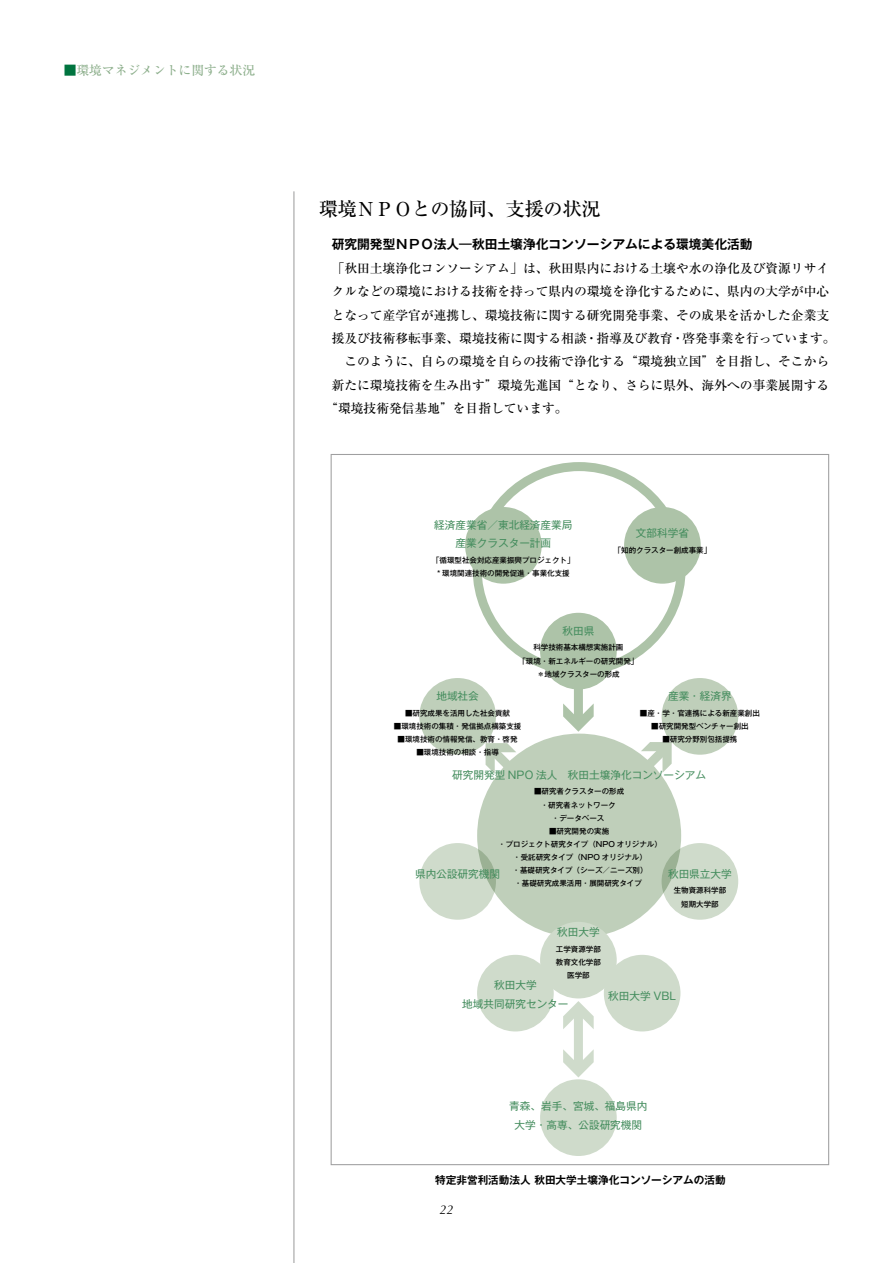
<style>
.page{position:relative;width:893px;height:1263px;background:#fff}
.page>*{position:absolute;margin:0;border:0;box-sizing:border-box;transform-origin:0 0}
.t1{font:500 19.2px "Ryumin Pro";letter-spacing:-.015em;color:#000}
.t2{font:500 12.75px "Ryumin Pro";color:#000}
.t3{font:700 12.75px "Gothic MB101 Pr 5 De";color:#000}
.t4{font:500 12.75px "Ryumin Pro";color:#8daf8c}
.t5{font:italic 12.75px "Optima";color:#000}
.t6{font:10.65px/18.6px "Gothic MB101 Pr 5";color:#458d5e;text-align:center}
.t7{font:700 10.65px "Gothic MB101 Pro De";color:#000}
.t8{font:500 7.5px/13.2px "Gothic MB101 Pr 5";color:#000;text-align:center}
.s1{color:#00743f}
</style>
<div class="page">
<hr style="left:293px;top:191px;width:1px;height:1072px;background:#9f9fa0">
<div style="left:574px;top:682px;width:9px;height:39px;background:#adc3a8"></div>
<svg style="left:563px;top:703px;width:31px;height:29px"></svg>
<svg style="left:485px;top:739px;width:38px;height:40px"></svg>
<svg style="left:635px;top:738px;width:37px;height:42px"></svg>
<div style="left:473px;top:462px;width:213px;height:213px;border:9px solid #adc3a8;border-radius:50%"></div>
<div style="left:477px;top:734px;width:204px;height:204px;background:#bfcfba;border-radius:50%"></div>
<div style="left:465px;top:507px;width:77px;height:77px;background:#adc3a8;border-radius:50%"></div>
<div style="left:419px;top:678px;width:77px;height:77px;background:#bfcfba;border-radius:50%"></div>
<div style="left:662px;top:678px;width:76px;height:77px;background:#bfcfba;border-radius:50%"></div>
<div style="left:419px;top:843px;width:77px;height:77px;background:#cfdbcb;border-radius:50%"></div>
<div style="left:662px;top:843px;width:76px;height:77px;background:#cfdbcb;border-radius:50%"></div>
<div style="left:624px;top:507px;width:77px;height:77px;background:#adc3a8;border-radius:50%"></div>
<div style="left:540px;top:613px;width:77px;height:76px;background:#adc3a8;border-radius:50%"></div>
<div style="left:540px;top:922px;width:77px;height:76px;background:#cfdbcb;border-radius:50%"></div>
<div style="left:540px;top:1079px;width:77px;height:77px;background:#cfdbcb;border-radius:50%"></div>
<div style="left:604px;top:955px;width:76px;height:76px;background:#cfdbcb;border-radius:50%"></div>
<div style="left:477px;top:955px;width:77px;height:76px;background:#cfdbcb;border-radius:50%"></div>
<div style="left:574px;top:1012px;width:9px;height:55px;background:#cfdbcb"></div>
<svg style="left:563px;top:1001px;width:31px;height:28px"></svg>
<svg style="left:563px;top:1049px;width:31px;height:28px"></svg>
<h2 class="t4" style="left:64px;top:60px;width:193px"><span class="s1">■</span>環境マネジメントに関する状況</h2>
<h1 class="t1" style="left:319px;top:193px;width:283px">環境ＮＰＯとの協同、支援の状況</h1>
<h2 class="t3" style="left:332px;top:234px;width:422px">研究開発型ＮＰＯ法人―秋田土壌浄化コンソーシアムによる環境美化活動</h2>
<h2 class="t2" style="left:332px;top:258px;width:499px">「秋田土壌浄化コンソーシアム」は、秋田県内における土壌や水の浄化及び資源リサイ</h2>
<h2 class="t2" style="left:332px;top:281px;width:499px">クルなどの環境における技術を持って県内の環境を浄化するために、県内の大学が中心</h2>
<h2 class="t2" style="left:332px;top:305px;width:499px">となって産学官が連携し、環境技術に関する研究開発事業、その成果を活かした企業支</h2>
<h2 class="t2" style="left:332px;top:328px;width:505px">援及び技術移転事業、環境技術に関する相談・指導及び教育・啓発事業を行っています。</h2>
<h2 class="t2" style="left:344px;top:351px;width:486px">このように、自らの環境を自らの技術で浄化する“環境独立国”を目指し、そこから</h2>
<h2 class="t2" style="left:332px;top:375px;width:499px">新たに環境技術を生み出す”環境先進国“となり、さらに県外、海外への事業展開する</h2>
<h2 class="t2" style="left:325px;top:398px;width:244px">“環境技術発信基地”を目指しています。</h2>
<h3 class="t6" style="left:434px;top:515px;width:140px">経済産業省／東北経済産業局産業クラスター計画</h3>
<p class="t8" style="left:436px;top:553px;width:136px;text-align:left">｢循環型社会対応産業振興プロジェクト｣* 環境関連技術の開発促進・事業化支援</p>
<h3 class="t6" style="left:636px;top:523px;width:55px">文部科学省</h3>
<p class="t8" style="left:614px;top:543px;width:99px">「知的クラスター創成事業」</p>
<h3 class="t6" style="left:562px;top:620px;width:33px">秋田県</h3>
<p class="t8" style="left:518px;top:640px;width:121px">科学技術基本構想実施計画<br>「環境・新エネルギーの研究開発」＊地域クラスターの形成</p>
<h3 class="t6" style="left:436px;top:686px;width:44px">地域社会</h3>
<p class="t8" style="left:405px;top:706px;width:106px">■研究成果を活用した社会貢献</p>
<p class="t8" style="left:394px;top:719px;width:129px">■環境技術の集積・発信拠点構築支援</p>
<p class="t8" style="left:398px;top:732px;width:121px">■環境技術の情報発信、教育・啓発</p>
<p class="t8" style="left:416px;top:745px;width:84px">■環境技術の相談・指導</p>
<h3 class="t6" style="left:668px;top:686px;width:65px">産業・経済界</h3>
<p class="t8" style="left:640px;top:706px;width:121px">■産・学・官連携による新産業創出</p>
<p class="t8" style="left:651px;top:719px;width:99px">■研究開発型ベンチャー創出</p>
<p class="t8" style="left:662px;top:732px;width:76px">■研究分野別包括提携</p>
<h3 class="t6" style="left:452px;top:764px;width:255px">研究開発型 NPO 法人　秋田土壌浄化コンソーシアム</h3>
<p class="t8" style="left:534px;top:784px;width:91px">■研究者クラスターの形成・研究者ネットワーク<br>・データベース</p>
<p class="t8" style="left:498px;top:824px;width:165px">■研究開発の実施<br>・プロジェクト研究タイプ（NPO オリジナル）・受託研究タイプ（NPO オリジナル）<br>・基礎研究タイプ（シーズ／ニーズ別）<br>・基礎研究成果活用・展開研究タイプ</p>
<h3 class="t6" style="left:557px;top:922px;width:44px">秋田大学</h3>
<p class="t8" style="left:556px;top:942px;width:46px">工学資源学部教育文化学部医学部</p>
<h3 class="t6" style="left:415px;top:863px;width:87px">県内公設研究機関</h3>
<h3 class="t6" style="left:668px;top:863px;width:65px">秋田県立大学</h3>
<p class="t8" style="left:674px;top:883px;width:54px">生物資源科学部短期大学部</p>
<h3 class="t6" style="left:462px;top:975px;width:108px">秋田大学<br>地域共同研究センター</h3>
<h3 class="t6" style="left:608px;top:986px;width:70px">秋田大学 VBL</h3>
<h3 class="t6" style="left:509px;top:1096px;width:140px">青森、岩手、宮城、福島県内大学・高専、公設研究機関</h3>
<h3 class="t7" style="left:435px;top:1171px;width:292px">特定非営利活動法人 秋田大学土壌浄化コンソーシアムの活動</h3>
<h2 class="t5" style="left:439px;top:1202px;width:8px">22</h2>
</div>
